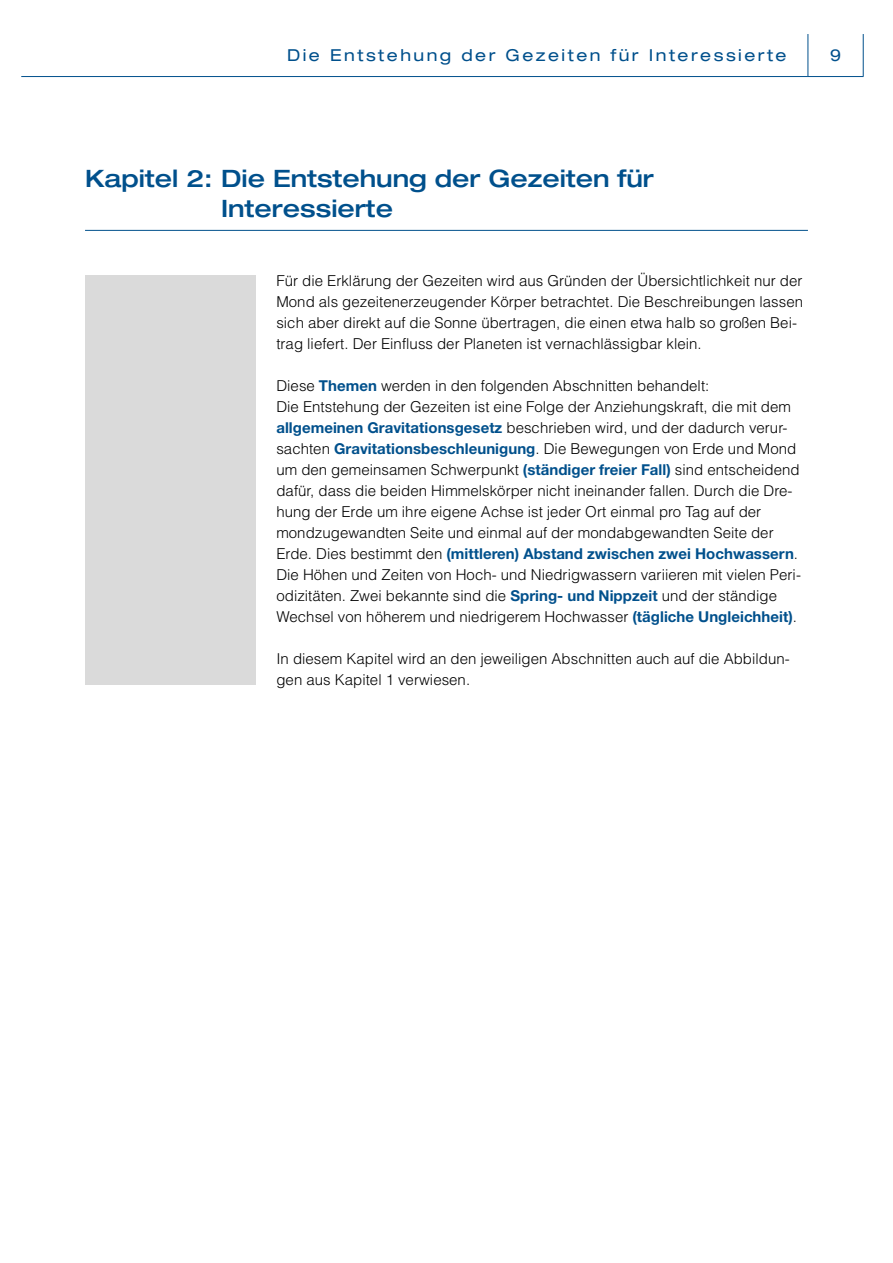
<style>
.page{position:relative;width:893px;height:1263px;background:#fff}
.page>*{position:absolute;margin:0;border:0;box-sizing:border-box;transform-origin:0 0}
.H2_Überschrift_1_mit{font:500 expanded 24px/30px "Helvetica Neue LT Pro";color:#00508c}
.t1{font:expanded 16.5px "Helvetica Neue LT Pro";letter-spacing:.15em;color:#00508c}
.Text{font:300 15px/21px "Helvetica LT Std";letter-spacing:.005em;color:#000}
.s1{font-family:"Helvetica Neue LT Pro";font-weight:700;color:#00508c}
</style>
<div class="page">
<hr style="left:807px;top:34px;width:1px;height:42px;background:#00508c">
<hr style="left:863px;top:34px;width:1px;height:42px;background:#00508c">
<hr style="left:21px;top:76px;width:787px;height:1px;background:#00508c">
<hr style="left:808px;top:76px;width:56px;height:1px;background:#00508c">
<div style="left:85px;top:275px;width:170px;height:410px;background:#dadada"></div>
<hr style="left:85px;top:230px;width:723px;height:1px;background:#00508c">
<p class="t1" style="left:287px;top:45px;width:501px">Die Entstehung der Gezeiten für Interessierte</p>
<p class="t1" style="left:830px;top:45px;width:13px">9</p>
<h2 class="H2_Überschrift_1_mit" style="left:221px;top:163px;width:434px;text-indent:-136px">Kapitel 2: Die Entstehung der Gezeiten für<br>Interessierte</h2>
<p class="Text" style="left:276px;top:270px;width:528px">Für die Erklärung der Gezeiten wird aus Gründen der Übersichtlichkeit nur der Mond als gezeitenerzeugender Körper betrachtet. Die Beschreibungen lassen sich aber direkt auf die Sonne übertragen, die einen etwa halb so großen Bei&shy;trag liefert. Der Einfluss der Planeten ist vernachlässigbar klein.</p>
<p class="Text" style="left:276px;top:375px;width:434px">Diese <span class="s1">Themen</span> werden in den folgenden Abschnitten behandelt:</p>
<p class="Text" style="left:276px;top:396px;width:526px">Die Entstehung der Gezeiten ist eine Folge der Anziehungskraft, die mit dem <span class="s1">allgemeinen Gravitationsgesetz</span> beschrieben wird, und der dadurch verur&shy;sachten <span class="s1">Gravitationsbeschleunigung</span>. Die Bewegungen von Erde und Mond um den gemeinsamen Schwerpunkt <span class="s1">(ständiger freier Fall)</span> sind entscheidend dafür, dass die beiden Himmelskörper nicht ineinander fallen. Durch die Dre&shy;hung der Erde um ihre eigene Achse ist jeder Ort einmal pro Tag auf der mondzugewandten Seite und einmal auf der mondabgewandten Seite der Erde. Dies bestimmt den <span class="s1">(mittleren) Abstand zwischen zwei Hochwassern</span>.<br>Die Höhen und Zeiten von Hoch- und Niedrigwassern variieren mit vielen Peri&shy;odizitäten. Zwei bekannte sind die <span class="s1">Spring- und Nippzeit</span> und der ständige Wechsel von höherem und niedrigerem Hochwasser <span class="s1">(tägliche Ungleichheit)</span>.</p>
<p class="Text" style="left:276px;top:648px;width:515px">In diesem Kapitel wird an den jeweiligen Abschnitten auch auf die Abbildun&shy;gen aus Kapitel 1 verwiesen.</p>
</div>
